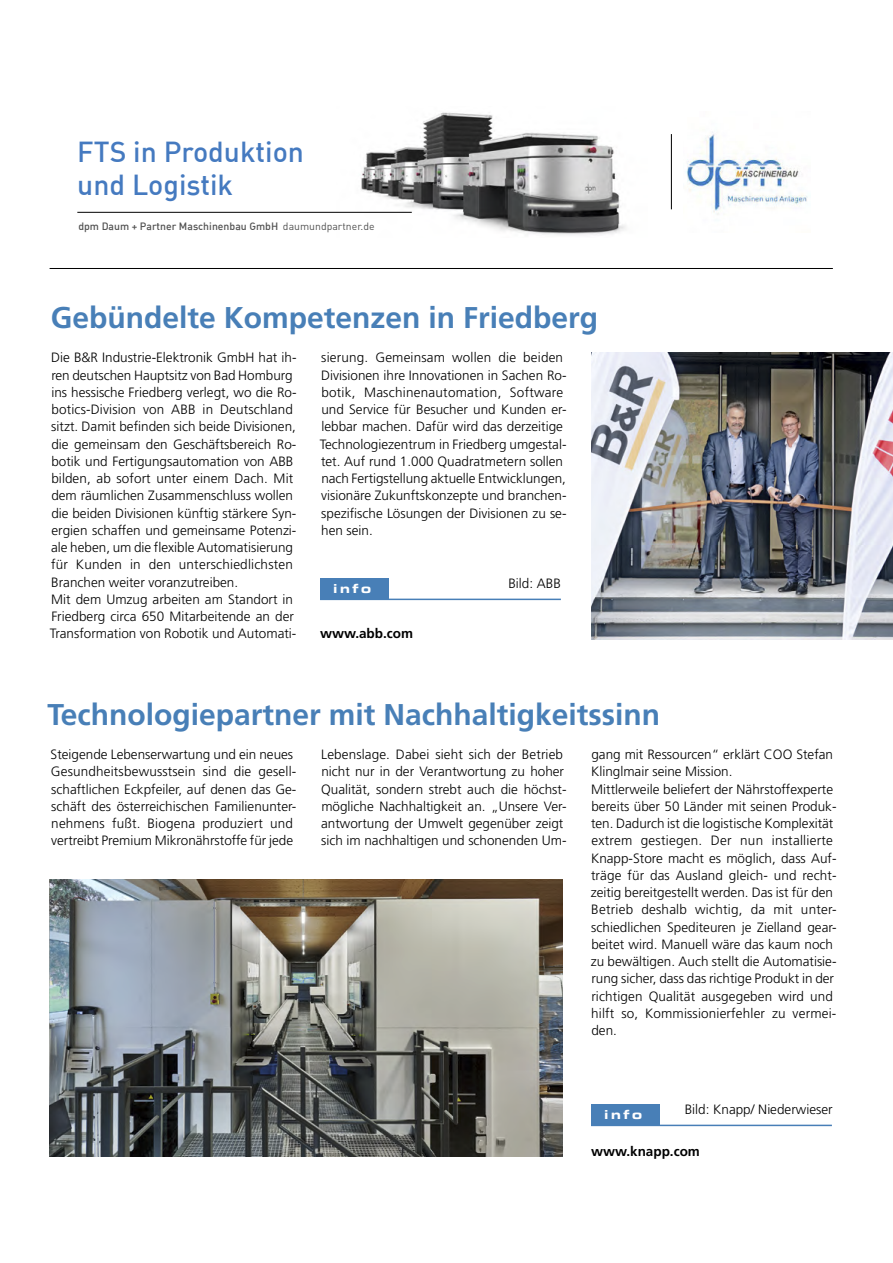
<style>
.page{position:relative;width:893px;height:1263px;background:#fff}
.page>*{position:absolute;margin:0;border:0;box-sizing:border-box;transform-origin:0 0}
.Überschrift{font:700 30px "Frutiger LT Std";color:#487fb7}
.t1{font:28.35px/32.8px "DIN Medium Alternate";color:#457ac0}
.Fließtext{font:300 13.5px/17.2px "Frutiger LT Std";color:#000}
.Bildunterschrift{font:700 13.5px "Frutiger LT Std";color:#000}
.Info{font:700 expanded 13.5px "Eurostile SB";letter-spacing:.2em;color:#fff}
.t2{font:10.5px "DIN Medium Alternate";color:#525252}
.s1{font-family:"DIN"}
</style>
<div class="page">
<img style="left:685px;top:132px;width:123px;height:83px">
<img style="left:336px;top:112px;width:290px;height:123px">
<hr style="left:77px;top:212px;width:335px;height:1px;background:#000">
<hr style="left:671px;top:134px;width:1px;height:75px;background:#000">
<hr style="left:50px;top:268px;width:783px;height:1px;background:#000">
<img style="left:591px;top:353px;width:302px;height:286px">
<img style="left:50px;top:880px;width:512px;height:277px">
<div style="left:320px;top:578px;width:68px;height:21px;background:#487fb7"></div>
<hr style="left:320px;top:599px;width:68px;height:1px;background:#487fb7">
<hr style="left:388px;top:599px;width:173px;height:1px;background:#487fb7">
<div style="left:591px;top:1104px;width:68px;height:21px;background:#487fb7"></div>
<hr style="left:591px;top:1125px;width:68px;height:1px;background:#487fb7">
<hr style="left:659px;top:1125px;width:173px;height:1px;background:#487fb7">
<p class="t1" style="left:77px;top:134px;width:228px">FTS in Produktion und Logistik</p>
<p class="t2" style="left:78px;top:219px;width:298px">dpm Daum + Partner Maschinenbau GmbH <span class="s1">daumundpartner.de</span></p>
<p class="Überschrift" style="left:51px;top:300px;width:549px">Gebündelte Kompetenzen in Friedberg</p>
<p class="Fließtext" style="left:51px;top:349px;width:247px">Die B&amp;R Industrie-Elektronik GmbH hat ih&shy;ren deutschen Hauptsitz von Bad Homburg ins hessische Friedberg verlegt, wo die Ro&shy;botics-Division von ABB in Deutschland sitzt. Damit befinden sich beide Divisionen, die gemeinsam den Geschäftsbereich Ro&shy;botik und Fertigungsautomation von ABB bilden, ab sofort unter einem Dach. Mit dem räumlichen Zusammenschluss wollen die beiden Divisionen künftig stärkere Syn&shy;ergien schaffen und gemeinsame Potenzi&shy;ale heben, um die flexible Automatisierung für Kunden in den unterschiedlichsten Branchen weiter voranzutreiben.</p>
<p class="Fließtext" style="left:50px;top:591px;width:248px">Mit dem Umzug arbeiten am Standort in<br>Friedberg circa 650 Mitarbeitende an der<br>Transformation von Robotik und Automati-</p>
<p class="Fließtext" style="left:320px;top:349px;width:248px">sierung. Gemeinsam wollen die beiden Divisionen ihre Innovationen in Sachen Ro&shy;botik, Maschinenautomation, Software und Service für Besucher und Kunden er&shy;lebbar machen. Dafür wird das derzeitige Technologiezentrum in Friedberg umgestal&shy;tet. Auf rund 1.000 Quadratmetern sollen nach Fertigstellung aktuelle Entwicklungen, visionäre Zukunftskonzepte und branchen&shy;spezifische Lösungen der Divisionen zu se&shy;hen sein.</p>
<p class="Info" style="left:334px;top:582px;width:39px">info</p>
<p class="Bildunterschrift" style="left:320px;top:626px;width:95px">www.abb.com</p>
<p class="Fließtext" style="left:508px;top:575px;width:54px">Bild: ABB</p>
<p class="Überschrift" style="left:48px;top:696px;width:614px">Technologiepartner mit Nachhaltigkeitssinn</p>
<p class="Fließtext" style="left:51px;top:746px;width:247px">Steigende Lebenserwartung und ein neues Gesundheitsbewusstsein sind die gesell&shy;schaftlichen Eckpfeiler, auf denen das Ge&shy;schäft des österreichischen Familienunter&shy;nehmens fußt. Biogena produziert und vertreibt Premium Mikronährstoffe für jede</p>
<p class="Fließtext" style="left:321px;top:746px;width:247px">Lebenslage. Dabei sieht sich der Betrieb nicht nur in der Verantwortung zu hoher Qualität, sondern strebt auch die höchst&shy;mögliche Nachhaltigkeit an. „Unsere Ver&shy;antwortung der Umwelt gegenüber zeigt sich im nachhaltigen und schonenden Um-</p>
<p class="Fließtext" style="left:591px;top:746px;width:244px">gang mit Ressourcen“ erklärt COO Stefan<br>Klinglmair seine Mission.</p>
<p class="Fließtext" style="left:591px;top:780px;width:247px">Mittlerweile beliefert der Nährstoffexperte bereits über 50 Länder mit seinen Produk&shy;ten. Dadurch ist die logistische Komplexität extrem gestiegen. Der nun installierte Knapp-Store macht es möglich, dass Auf&shy;träge für das Ausland gleich- und recht&shy;zeitig bereitgestellt werden. Das ist für den Betrieb deshalb wichtig, da mit unter&shy;schiedlichen Spediteuren je Zielland gear&shy;beitet wird. Manuell wäre das kaum noch zu bewältigen. Auch stellt die Automatisie&shy;rung sicher, dass das richtige Produkt in der richtigen Qualität ausgegeben wird und hilft so, Kommissionierfehler zu vermei&shy;den.</p>
<p class="Info" style="left:605px;top:1108px;width:39px">info</p>
<p class="Fließtext" style="left:685px;top:1101px;width:149px">Bild: Knapp/ Niederwieser</p>
<p class="Bildunterschrift" style="left:591px;top:1143px;width:110px">www.knapp.com</p>
</div>
